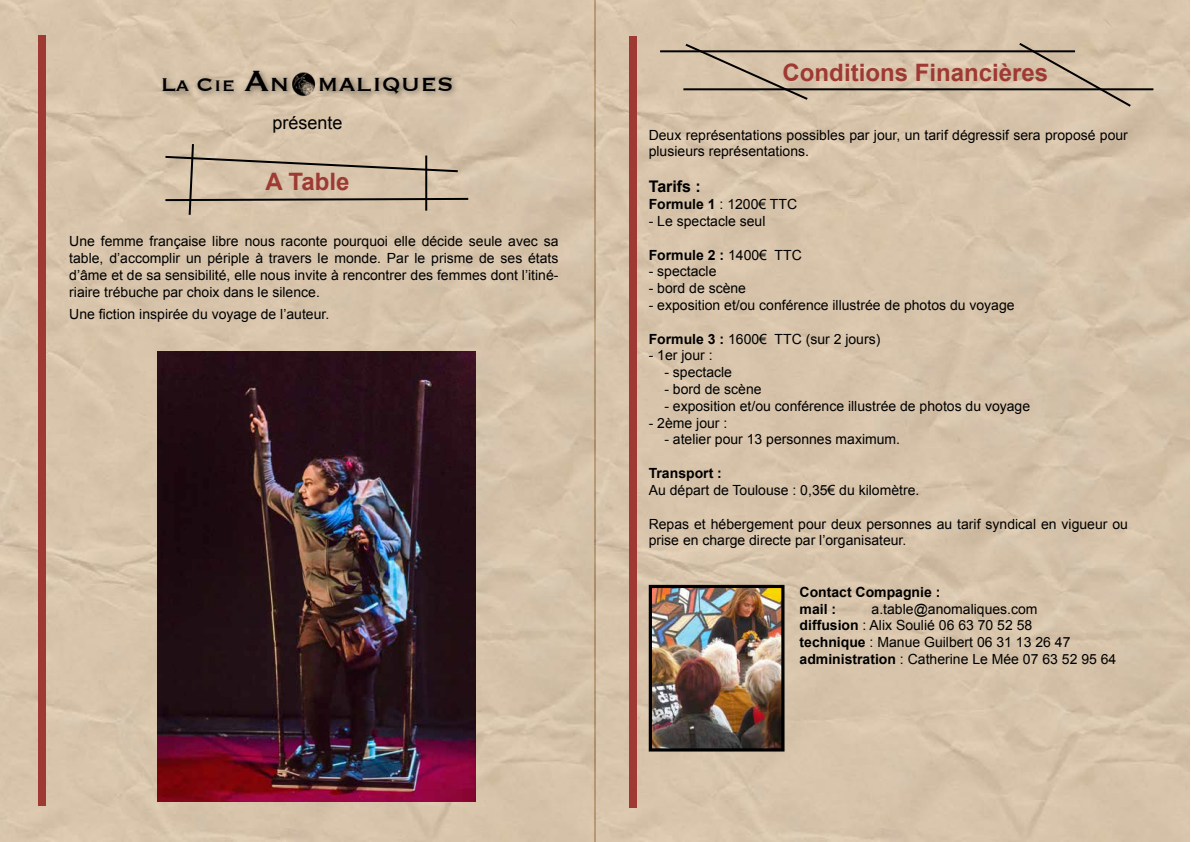
<style>
.page{position:relative;width:1191px;height:842px;background:#fff}
.page>*{position:absolute;margin:0;border:0;box-sizing:border-box;transform-origin:0 0}
.t1{font:30px "Copperplate";color:#000}
.t2{font:700 24px "Arial";color:#9e3a33}
.t3{font:18px "Arial";color:#000}
.t4{font:700 16px "Arial";color:#000}
.t5{font:14px/16.8px "Arial";color:#000}
.t6{font:700 14px/16.8px "Arial";color:#000}
.s1{font-size:24px}
.s2{font-size:38px}
.s3{font-weight:700}
.s4{font-weight:400}
</style>
<div class="page">
<img style="left:1px;top:0;width:1188px;height:842px">
<div style="left:159px;top:67px;width:301px;height:34px;background:#000;opacity:.46"></div>
<svg style="left:163px;top:142px;width:307px;height:75px;background:#c9b7a0"></svg>
<div style="left:38px;top:35px;width:8px;height:771px;background:#9e3a33"></div>
<img style="left:157px;top:352px;width:318px;height:450px">
<img style="left:287px;top:67px;width:33px;height:32px">
<svg style="left:683px;top:42px;width:127px;height:60px;background:#cdbaa2"></svg>
<hr style="left:660px;top:50px;width:415px;height:2px;background:#000">
<hr style="left:683px;top:88px;width:470px;height:2px;background:#000">
<svg style="left:1017px;top:41px;width:116px;height:68px;background:#c6b49d"></svg>
<div style="left:629px;top:36px;width:7px;height:772px;background:#9e3a33"></div>
<img style="left:653px;top:589px;width:127px;height:158px">
<div style="left:649px;top:585px;width:135px;height:166px;border:3px solid #000"></div>
<h1 class="t1" style="left:161px;top:63px;width:294px"><span class="s1">La Cie</span> <span class="s2">A</span>n maliques</h1>
<p class="t3" style="left:272px;top:111px;width:72px">présente</p>
<h2 class="t2" style="left:265px;top:166px;width:86px">A Table</h2>
<p class="t5" style="left:69px;top:233px;width:491px;text-align:justify">Une femme française libre nous raconte pourquoi elle décide seule avec sa table, d’accomplir un périple à travers le monde. Par le prisme de ses états d’âme et de sa sensibilité, elle nous invite à rencontrer des femmes dont l’itiné&shy;riaire trébuche par choix dans le silence.</p>
<p class="t5" style="left:69px;top:306px;width:261px">Une fiction inspirée du voyage de l’auteur.</p>
<h2 class="t2" style="left:782px;top:56px;width:267px">Conditions Financières</h2>
<p class="t5" style="left:649px;top:126px;width:481px">Deux représentations possibles par jour, un tarif dégressif sera proposé pour plusieurs représentations.</p>
<p class="t4" style="left:649px;top:176px;width:54px">Tarifs :</p>
<p class="t5" style="left:649px;top:196px;width:150px"><span class="s3">Formule 1</span> : 1200€ TTC</p>
<p class="t5" style="left:649px;top:213px;width:118px">- Le spectacle seul</p>
<p class="t6" style="left:649px;top:247px;width:155px">Formule 2 : <span class="s4">1400€ TTC</span></p>
<p class="t5" style="left:649px;top:263px;width:69px">- spectacle</p>
<p class="t5" style="left:649px;top:280px;width:99px">- bord de scène</p>
<p class="t5" style="left:649px;top:297px;width:367px">- exposition et/ou conférence illustrée de photos du voyage</p>
<p class="t5" style="left:649px;top:330px;width:233px"><span class="s3">Formule 3 :</span> 1600€ TTC (sur 2 jours)</p>
<p class="t5" style="left:649px;top:347px;width:65px">- 1er jour :</p>
<p class="t5" style="left:664px;top:364px;width:69px">- spectacle</p>
<p class="t5" style="left:664px;top:381px;width:99px">- bord de scène</p>
<p class="t5" style="left:664px;top:398px;width:367px">- exposition et/ou conférence illustrée de photos du voyage</p>
<p class="t5" style="left:649px;top:414px;width:80px">- 2ème jour :</p>
<p class="t5" style="left:664px;top:431px;width:237px">- atelier pour 13 personnes maximum.</p>
<p class="t6" style="left:649px;top:465px;width:75px">Transport :</p>
<p class="t5" style="left:649px;top:482px;width:272px">Au départ de Toulouse : 0,35€ du kilomètre.</p>
<p class="t5" style="left:649px;top:515px;width:481px">Repas et hébergement pour deux personnes au tarif syndical en vigueur ou prise en charge directe par l’organisateur.</p>
<p class="t6" style="left:799px;top:584px;width:142px">Contact Compagnie : mail :</p>
<p class="t5" style="left:799px;top:600px;width:318px;text-indent:72px">a.table@anomaliques.com<br><span class="s3">diffusion</span> : Alix Soulié 06 63 70 52 58<br><span class="s3">technique</span> : Manue Guilbert 06 31 13 26 47 <span class="s3">administration</span> : Catherine Le Mée 07 63 52 95 64</p>
</div>
